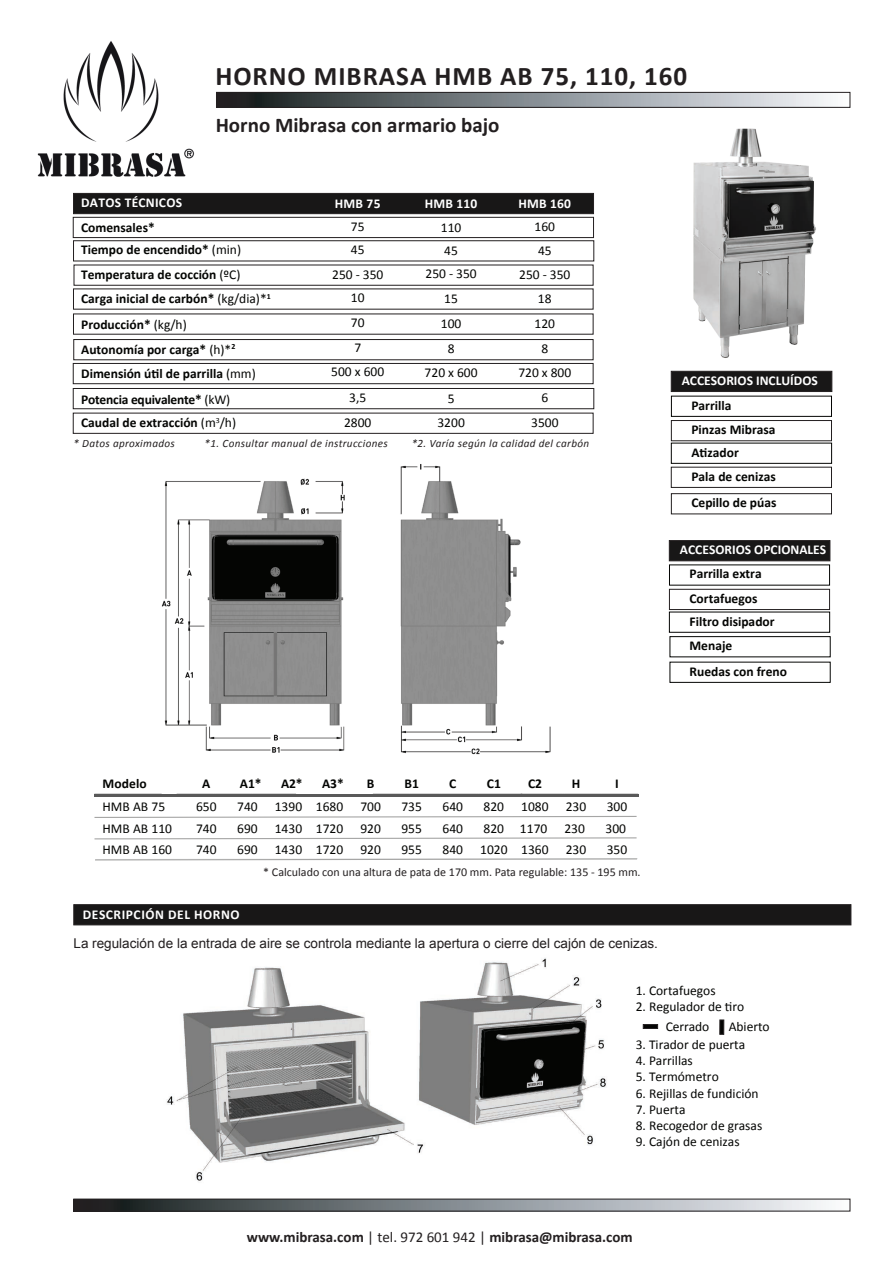
<style>
.page{position:relative;width:893px;height:1263px;background:#fff}
.page>*{position:absolute;margin:0;border:0;box-sizing:border-box;transform-origin:0 0}
.t1{font:700 27px "Calibri";letter-spacing:.035em;color:#231f20}
.t2{font:700 21px "Calibri";color:#231f20}
.t3{font:700 15px "Calibri";color:#231f20}
.t4{font:13.5px/21.5px "Calibri";color:#040503;text-align:justify}
.t5{font:700 13.5px/24.9px "Calibri";color:#040503}
.t6{font:13.5px "Arial";color:#231f20}
.t7{font:700 13.5px "Calibri";letter-spacing:.015em;color:#fff}
.t8{font:700 13.5px "Calibri";letter-spacing:.04em;color:#fff}
.t9{font:12px "Calibri";color:#231f20}
.t10{font:italic 11.1px "Calibri";letter-spacing:.03em;color:#231f20}
.s1{font-weight:400}
</style>
<div class="page">
<hr style="left:94px;top:794px;width:68px;height:2px;background:#595959">
<hr style="left:179px;top:794px;width:34px;height:2px;background:#595959">
<hr style="left:216px;top:794px;width:34px;height:2px;background:#595959">
<hr style="left:252px;top:794px;width:42px;height:2px;background:#595959">
<hr style="left:296px;top:794px;width:77px;height:2px;background:#595959">
<hr style="left:375px;top:794px;width:35px;height:2px;background:#595959">
<svg style="left:410px;top:794px;width:32px;height:2px"></svg>
<hr style="left:442px;top:794px;width:34px;height:2px;background:#595959">
<hr style="left:479px;top:794px;width:41px;height:2px;background:#595959">
<hr style="left:521px;top:794px;width:41px;height:2px;background:#595959">
<hr style="left:564px;top:794px;width:35px;height:2px;background:#595959">
<hr style="left:601px;top:794px;width:35px;height:2px;background:#595959">
<img style="left:218px;top:94px;width:613px;height:12px">
<div style="left:216px;top:92px;width:634px;height:16px;border:1px solid #231f20"></div>
<img style="left:75px;top:1200px;width:751px;height:9px">
<div style="left:73px;top:1198px;width:777px;height:13px;border:1px solid #231f20"></div>
<img style="left:37px;top:41px;width:171px;height:152px">
<img style="left:167px;top:958px;width:440px;height:223px">
<svg style="left:643px;top:1024px;width:15px;height:5px"></svg>
<hr style="left:720px;top:1020px;width:4px;height:14px;background:#040503">
<div style="left:719px;top:1019px;width:5px;height:16px;border:1px solid #231f20"></div>
<div style="left:73px;top:193px;width:521px;height:21px;background:#181717;border:1px solid #231f20"></div>
<svg style="left:73px;top:217px;width:521px;height:217px"></svg>
<div style="left:74px;top:904px;width:777px;height:21px;background:#181717;border:1px solid #231f20"></div>
<div style="left:671px;top:371px;width:161px;height:21px;background:#181717;border:1px solid #231f20"></div>
<div style="left:671px;top:396px;width:161px;height:21px;border:1px solid #040503"></div>
<div style="left:671px;top:420px;width:161px;height:21px;border:1px solid #231f20"></div>
<div style="left:671px;top:443px;width:161px;height:21px;border:1px solid #040503"></div>
<div style="left:671px;top:467px;width:161px;height:21px;border:1px solid #231f20"></div>
<div style="left:671px;top:493px;width:161px;height:21px;border:1px solid #231f20"></div>
<div style="left:669px;top:540px;width:161px;height:21px;background:#181717;border:1px solid #231f20"></div>
<div style="left:669px;top:589px;width:161px;height:21px;border:1px solid #231f20"></div>
<div style="left:670px;top:636px;width:160px;height:21px;border:1px solid #040503"></div>
<div style="left:73px;top:240px;width:521px;height:21px;border:1px solid #231f20"></div>
<img style="left:161px;top:464px;width:390px;height:291px">
<div style="left:670px;top:662px;width:160px;height:21px;border:1px solid #040503"></div>
<hr style="left:133px;top:794px;width:67px;height:2px;background:#595959">
<svg style="left:95px;top:858px;width:543px;height:3px"></svg>
<svg style="left:94px;top:815px;width:543px;height:3px"></svg>
<svg style="left:94px;top:837px;width:543px;height:3px"></svg>
<img style="left:693px;top:128px;width:123px;height:230px">
<p class="t7" style="left:81px;top:194px;width:103px">DATOS TÉCNICOS</p>
<p class="t5" style="left:81px;top:215px;width:75px">Comensales*</p>
<h1 class="t1" style="left:215px;top:58px;width:473px">HORNO MIBRASA HMB AB 75, 110, 160</h1>
<h2 class="t2" style="left:216px;top:111px;width:285px">Horno Mibrasa con armario bajo</h2>
<p class="t7" style="left:335px;top:195px;width:47px">HMB 75</p>
<p class="t4" style="left:351px;top:215px;width:15px">75</p>
<p class="t7" style="left:425px;top:195px;width:54px">HMB 110</p>
<p class="t4" style="left:441px;top:216px;width:22px">110</p>
<p class="t7" style="left:518px;top:195px;width:54px">HMB 160</p>
<p class="t4" style="left:535px;top:216px;width:22px">160</p>
<p class="t5" style="left:81px;top:238px;width:161px">Tiempo de encendido* <span class="s1">(min)<br></span>Temperatura de cocción <span class="s1">(ºC)</span></p>
<p class="t5" style="left:81px;top:286px;width:191px">Carga inicial de carbón* <span class="s1">(kg/dia)*</span><sup>1<br></sup>Producción* <span class="s1">(kg/h)<br></span>Autonomía por carga* <span class="s1">(h)*</span><sup>2<br></sup>Dimensión útil de parrilla <span class="s1">(mm)</span></p>
<p class="t5" style="left:81px;top:387px;width:156px;line-height:23.4px">Potencia equivalente* <span class="s1">(kW)<br></span>Caudal de extracción <span class="s1">(m</span><sup>3</sup><span class="s1">/h)</span></p>
<p class="t4" style="left:351px;top:239px;width:15px">45</p>
<p class="t4" style="left:444px;top:239px;width:15px">45</p>
<p class="t4" style="left:538px;top:239px;width:15px">45</p>
<p class="t4" style="left:332px;top:263px;width:53px">250 - 350</p>
<p class="t4" style="left:425px;top:263px;width:53px">250 - 350</p>
<p class="t4" style="left:519px;top:263px;width:53px">250 - 350</p>
<p class="t4" style="left:331px;top:285px;width:55px;line-height:24.6px;text-align:center">10<br>70<br>7<br>500 x 600</p>
<p class="t4" style="left:349px;top:387px;width:19px">3,5</p>
<p class="t4" style="left:425px;top:285px;width:55px;line-height:24.6px;text-align:center">15<br>100<br>8<br>720 x 600</p>
<p class="t4" style="left:448px;top:387px;width:8px">5</p>
<p class="t4" style="left:518px;top:286px;width:55px;line-height:24.5px;text-align:center">18<br>120<br>8<br>720 x 800</p>
<p class="t4" style="left:541px;top:386px;width:8px">6</p>
<p class="t4" style="left:344px;top:411px;width:29px">2800</p>
<p class="t4" style="left:437px;top:411px;width:29px">3200</p>
<p class="t4" style="left:531px;top:411px;width:29px">3500</p>
<p class="t10" style="left:73px;top:436px;width:103px">* Datos aproximados</p>
<p class="t10" style="left:205px;top:436px;width:185px">*1. Consultar manual de instrucciones</p>
<p class="t10" style="left:412px;top:436px;width:179px">*2. Varía según la calidad del carbón</p>
<p class="t7" style="left:682px;top:372px;width:138px">ACCESORIOS INCLUÍDOS</p>
<p class="t5" style="left:691px;top:393px;width:86px;line-height:24.5px">Parrilla<br>Pinzas Mibrasa</p>
<p class="t5" style="left:691px;top:440px;width:86px;line-height:24px">Atizador<br>Pala de cenizas</p>
<p class="t5" style="left:691px;top:490px;width:87px">Cepillo de púas</p>
<p class="t7" style="left:680px;top:541px;width:148px">ACCESORIOS OPCIONALES</p>
<p class="t5" style="left:689px;top:562px;width:74px;line-height:24.5px">Parrilla extra<br>Cortafuegos</p>
<p class="t5" style="left:689px;top:609px;width:87px">Filtro disipador<br>Menaje</p>
<p class="t5" style="left:689px;top:659px;width:99px">Ruedas con freno</p>
<p class="t5" style="left:102px;top:771px;width:46px">Modelo</p>
<p class="t4" style="left:102px;top:795px;width:71px;text-align:left">HMB AB 75<br>HMB AB 110<br>HMB AB 160</p>
<p class="t5" style="left:202px;top:771px;width:10px">A</p>
<p class="t4" style="left:196px;top:795px;width:22px">650<br>740<br>740</p>
<p class="t5" style="left:240px;top:771px;width:23px">A1*</p>
<p class="t4" style="left:237px;top:795px;width:22px">740<br>690<br>690</p>
<p class="t5" style="left:281px;top:771px;width:23px">A2*</p>
<p class="t4" style="left:275px;top:795px;width:29px">1390<br>1430<br>1430</p>
<p class="t5" style="left:322px;top:771px;width:23px">A3*</p>
<p class="t4" style="left:316px;top:795px;width:29px">1680<br>1720<br>1720</p>
<p class="t5" style="left:367px;top:771px;width:9px">B</p>
<p class="t4" style="left:360px;top:795px;width:22px">700<br>920<br>920</p>
<p class="t5" style="left:405px;top:771px;width:16px">B1</p>
<p class="t4" style="left:401px;top:795px;width:22px">735<br>955<br>955</p>
<p class="t5" style="left:449px;top:771px;width:9px">C</p>
<p class="t4" style="left:442px;top:795px;width:22px">640<br>640<br>840</p>
<p class="t5" style="left:487px;top:771px;width:15px">C1</p>
<p class="t4" style="left:480px;top:795px;width:29px;text-align:left">820<br>820<br>1020</p>
<p class="t5" style="left:528px;top:771px;width:15px">C2</p>
<p class="t4" style="left:520px;top:795px;width:30px">1080<br>1170<br>1360</p>
<p class="t5" style="left:572px;top:771px;width:10px">H</p>
<p class="t4" style="left:564px;top:795px;width:23px">230<br>230<br>230</p>
<p class="t5" style="left:615px;top:771px;width:5px">I</p>
<p class="t4" style="left:605px;top:795px;width:23px">300<br>300<br>350</p>
<p class="t9" style="left:263px;top:864px;width:379px">* Calculado con una altura de pata de 170 mm. Pata regulable: 135 - 195 mm.</p>
<p class="t8" style="left:83px;top:906px;width:158px">DESCRIPCIÓN DEL HORNO</p>
<p class="t6" style="left:73px;top:934px;width:586px">La regulación de la entrada de aire se controla mediante la apertura o cierre del cajón de cenizas.</p>
<p class="t4" style="left:636px;top:979px;width:81px">1. Cortafuegos</p>
<p class="t4" style="left:636px;top:996px;width:110px;line-height:19.5px;text-align:center">2. Regulador de tiro<br>Cerrado</p>
<p class="t4" style="left:729px;top:1015px;width:43px">Abierto</p>
<p class="t4" style="left:636px;top:1033px;width:111px">3. Tirador de puerta</p>
<p class="t4" style="left:636px;top:1049px;width:59px">4. Parrillas</p>
<p class="t4" style="left:636px;top:1065px;width:85px">5. Termómetro</p>
<p class="t4" style="left:636px;top:1082px;width:124px">6. Rejillas de fundición</p>
<p class="t4" style="left:636px;top:1098px;width:51px">7. Puerta</p>
<p class="t4" style="left:636px;top:1114px;width:128px">8. Recogedor de grasas</p>
<p class="t4" style="left:636px;top:1130px;width:105px">9. Cajón de cenizas</p>
<p class="t3" style="left:247px;top:1227px;width:388px">www.mibrasa.com <span class="s1">| tel. 972 601 942 |</span> ibrasa@mibrasa.com</p>
<p class="t3" style="left:489px;top:1227px;width:14px">m</p>
</div>
